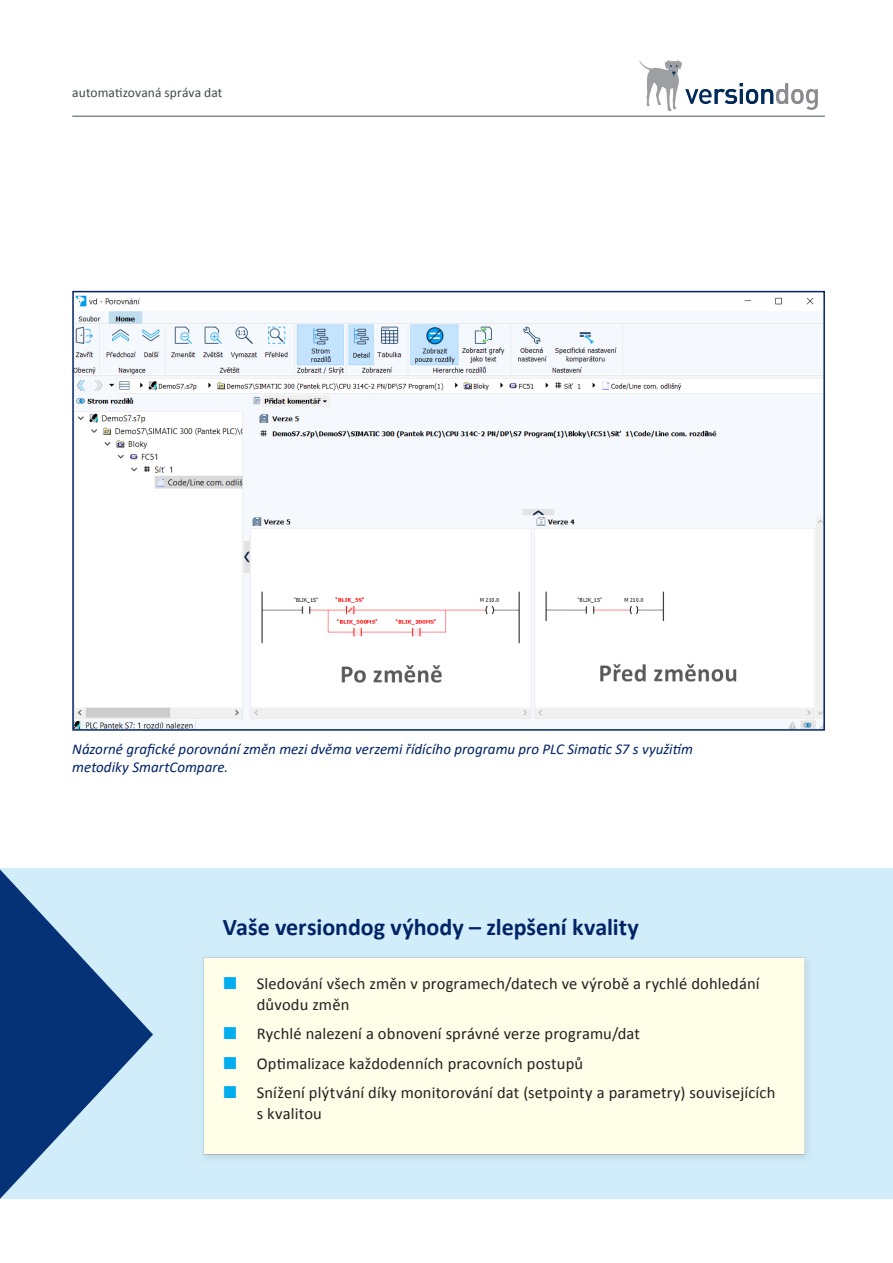
<style>
.page{position:relative;width:893px;height:1263px;background:#fff}
.page>*{position:absolute;margin:0;border:0;box-sizing:border-box;transform-origin:0 0}
.nadpisy_u_odrazek{font:700 24px "Calibri";color:#012466}
.t1{font:16.5px/21px "Calibri";letter-spacing:.01em;color:#231f20}
.titulka_malynadpis_v{font:italic 15px/18px "Calibri";color:#012466}
.t2{font:13.5px "Calibri";letter-spacing:.005em;color:#404a4b}
</style>
<div class="page">
<svg style="left:639px;top:60px;width:179px;height:51px"></svg>
<hr style="left:72px;top:116px;width:753px;height:1px;background:#6b7577">
<div style="left:0;top:869px;width:893px;height:330px;background:#d2edfa"></div>
<svg style="left:0;top:869px;width:153px;height:330px;fill:#063376"></svg>
<div style="left:203px;top:957px;width:605px;height:202px;background:#fffee9"></div>
<svg style="left:72px;top:290px;width:753px;height:441px"></svg>
<svg style="left:224px;top:976px;width:12px;height:13px"></svg>
<svg style="left:224px;top:1027px;width:12px;height:12px"></svg>
<svg style="left:224px;top:1056px;width:12px;height:13px"></svg>
<svg style="left:224px;top:1086px;width:12px;height:12px"></svg>
<p class="t2" style="left:72px;top:84px;width:152px">automatizovaná správa dat</p>
<p class="titulka_malynadpis_v" style="left:72px;top:739px;width:622px">Názorné grafické porovnání změn mezi dvěma verzemi řídícího programu pro PLC Simatic S7 s využitím metodiky SmartCompare.</p>
<p class="nadpisy_u_odrazek" style="left:223px;top:910px;width:418px">Vaše versiondog výhody – zlepšení kvality</p>
<p class="t1" style="left:257px;top:972px;width:504px">Sledování všech změn v programech/datech ve výrobě a rychlé dohledání důvodu změn</p>
<p class="t1" style="left:257px;top:1022px;width:385px">Rychlé nalezení a obnovení správné verze programu/dat</p>
<p class="t1" style="left:257px;top:1052px;width:328px">Optimalizace každodenních pracovních postupů</p>
<p class="t1" style="left:257px;top:1081px;width:520px">Snížení plýtvání díky monitorování dat (setpointy a parametry) souvisejících s kvalitou</p>
</div>
